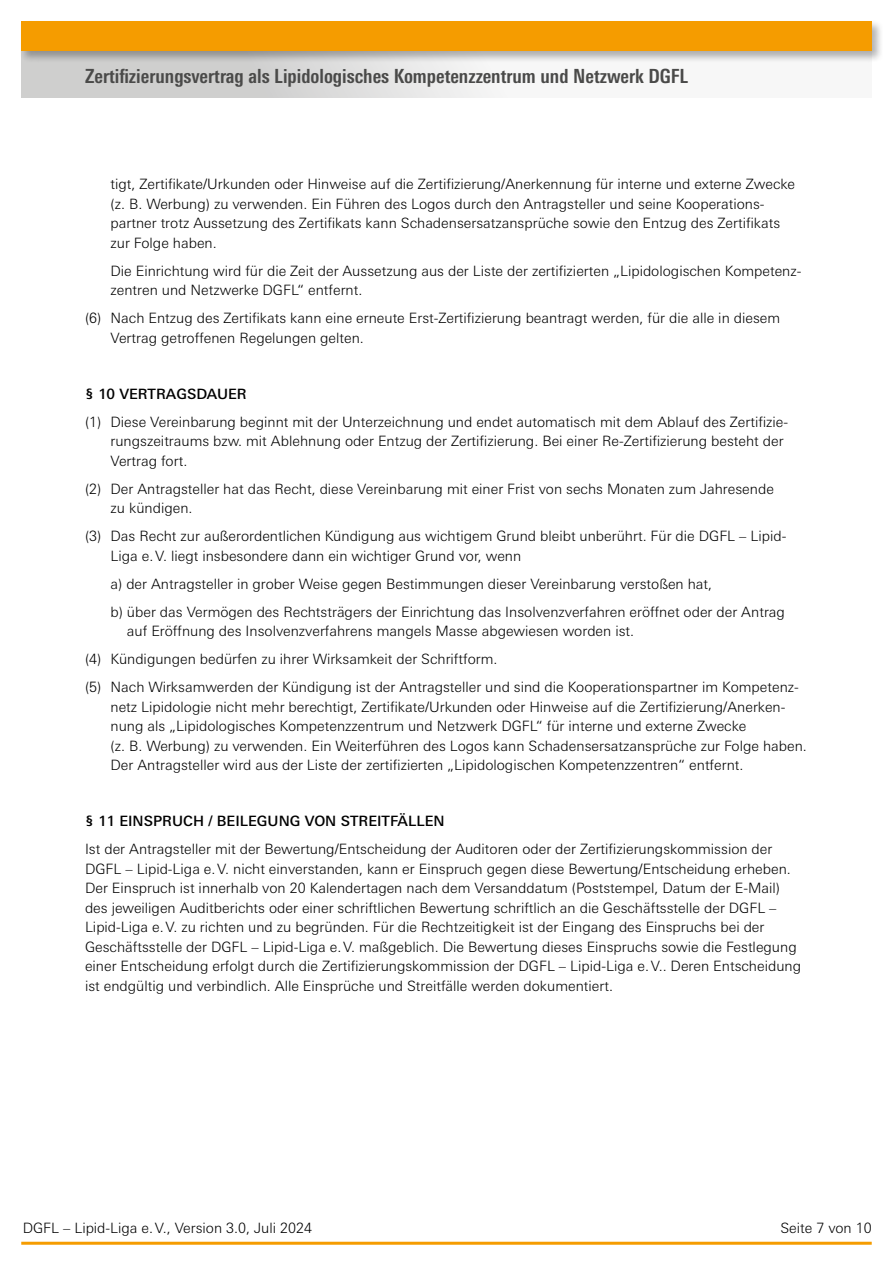
<style>
.page{position:relative;width:893px;height:1263px;background:#fff}
.page>*{position:absolute;margin:0;border:0;box-sizing:border-box;transform-origin:0 0}
.t1{font:700 condensed 19.5px "Univers Next Pro";color:#4a4a49}
.t2{font:300 14.25px/19.5px "Univers Next Pro";color:#000}
.t3{font:500 14.25px "Univers Next Pro";color:#000}
</style>
<div class="page">
<hr style="left:21px;top:1242px;width:851px;height:3px;background:#f59c00">
<div style="left:21px;top:34px;width:851px;height:64px;background:linear-gradient(to right,#cacac9,#fff)"></div>
<div style="left:20px;top:20px;width:864px;height:42px;background:#000;opacity:.3"></div>
<div style="left:21px;top:21px;width:851px;height:30px;background:#f59c00"></div>
<h1 class="t1" style="left:85px;top:64px;width:605px">Zertifizierungsvertrag als Lipidologisches Kompetenzzentrum und Netzwerk DGFL</h1>
<p class="t2" style="left:111px;top:174px;width:686px">tigt, Zertifikate/Urkunden oder Hinweise auf die Zertifizierung/Anerkennung für interne und externe Zwecke (z. B. Werbung) zu verwenden. Ein Führen des Logos durch den Antragsteller und seine Kooperations&shy;partner trotz Aussetzung des Zertifikats kann Schadensersatzansprüche sowie den Entzug des Zertifikats zur Folge haben.</p>
<p class="t2" style="left:111px;top:261px;width:692px">Die Einrichtung wird für die Zeit der Aussetzung aus der Liste der zertifizierten „Lipidologischen Kompetenz&shy;zentren und Netzwerke DGFL“ entfernt.</p>
<p class="t2" style="left:111px;top:308px;width:671px;text-indent:-26px">(6) Nach Entzug des Zertifikats kann eine erneute Erst-Zertifizierung beantragt werden, für die alle in diesem<br>Vertrag getroffenen Regelungen gelten.</p>
<p class="t3" style="left:85px;top:385px;width:163px">§ 10 VERTRAGSDAUER</p>
<p class="t2" style="left:111px;top:412px;width:679px;text-indent:-26px">(1) Diese Vereinbarung beginnt mit der Unterzeichnung und endet automatisch mit dem Ablauf des Zertifizie&shy;rungszeitraums bzw. mit Ablehnung oder Entzug der Zertifizierung. Bei einer Re-Zertifizierung besteht der<br>Vertrag fort.</p>
<p class="t2" style="left:111px;top:479px;width:665px;text-indent:-26px">(2) Der Antragsteller hat das Recht, diese Vereinbarung mit einer Frist von sechs Monaten zum Jahresende zu kündigen.</p>
<p class="t2" style="left:111px;top:526px;width:677px;text-indent:-26px">(3) Das Recht zur außerordentlichen Kündigung aus wichtigem Grund bleibt unberührt. Für die DGFL – Lipid-<br>Liga e.V. liegt insbesondere dann ein wichtiger Grund vor, wenn</p>
<p class="t2" style="left:111px;top:570px;width:676px;line-height:28px">a) der Antragsteller in grober Weise gegen Bestimmungen dieser Vereinbarung verstoßen hat,<br>b) über das Vermögen des Rechtsträgers der Einrichtung das Insolvenzverfahren eröffnet oder der Antrag</p>
<p class="t2" style="left:85px;top:617px;width:715px;line-height:28px;text-indent:42px">auf Eröffnung des Insolvenzverfahrens mangels Masse abgewiesen worden ist.<br>(4) Kündigungen bedürfen zu ihrer Wirksamkeit der Schriftform.<br>(5) Nach Wirksamwerden der Kündigung ist der Antragsteller und sind die Kooperationspartner im Kompetenz-</p>
<p class="t2" style="left:111px;top:697px;width:698px">netz Lipidologie nicht mehr berechtigt, Zertifikate/Urkunden oder Hinweise auf die Zertifizierung/Anerken&shy;nung als „Lipidologisches Kompetenzzentrum und Netzwerk DGFL“ für interne und externe Zwecke<br>(z. B. Werbung) zu verwenden. Ein Weiterführen des Logos kann Schadensersatzansprüche zur Folge haben.<br>Der Antragsteller wird aus der Liste der zertifizierten „Lipidologischen Kompetenzzentren“ entfernt.</p>
<p class="t3" style="left:85px;top:813px;width:361px">§ 11 EINSPRUCH / BEILEGUNG VON STREITFÄLLEN</p>
<p class="t2" style="left:85px;top:839px;width:717px">Ist der Antragsteller mit der Bewertung/Entscheidung der Auditoren oder der Zertifizierungskommission der DGFL – Lipid-Liga e.V. nicht einverstanden, kann er Einspruch gegen diese Bewertung/Entscheidung erheben.<br>Der Einspruch ist innerhalb von 20 Kalendertagen nach dem Versanddatum (Poststempel, Datum der E-Mail) des jeweiligen Auditberichts oder einer schriftlichen Bewertung schriftlich an die Geschäftsstelle der DGFL – Lipid-Liga e.V. zu richten und zu begründen. Für die Rechtzeitigkeit ist der Eingang des Einspruchs bei der Geschäftsstelle der DGFL – Lipid-Liga e.V. maßgeblich. Die Bewertung dieses Einspruchs sowie die Festlegung einer Entscheidung erfolgt durch die Zertifizierungskommission der DGFL – Lipid-Liga e.V.. Deren Entscheidung ist endgültig und verbindlich. Alle Einsprüche und Streitfälle werden dokumentiert.</p>
<p class="t2" style="left:23px;top:1218px;width:291px">DGFL – Lipid-Liga e.V., Version 3.0, Juli 2024</p>
<p class="t2" style="left:780px;top:1218px;width:93px">Seite 7 von 10</p>
</div>
